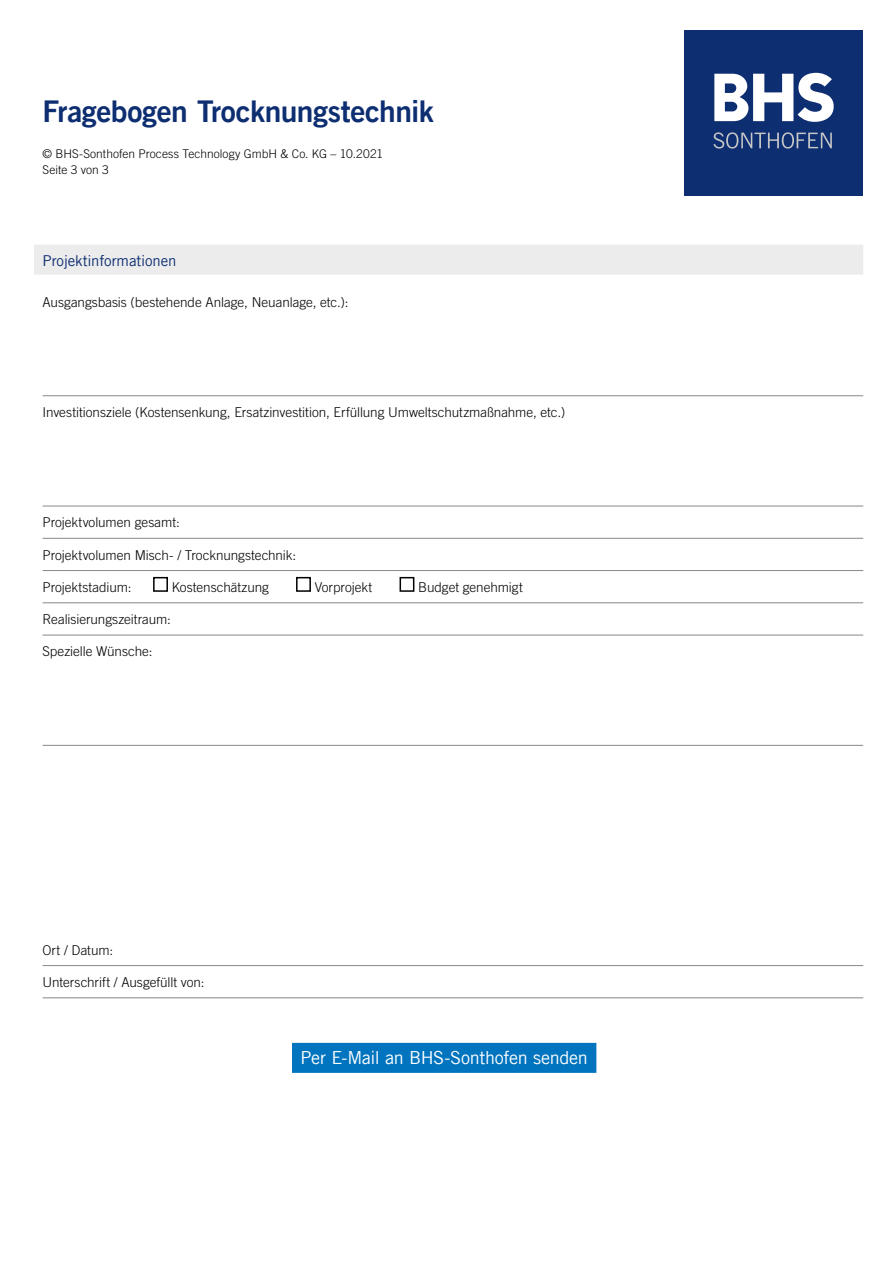
<style>
.page{position:relative;width:893px;height:1263px;background:#fff}
.page>*{position:absolute;margin:0;border:0;box-sizing:border-box;transform-origin:0 0}
.t1{font:30px "Trade Gothic LT Com Bd 2";letter-spacing:-.015em;color:#0e2e72}
.t2{font:18px "Trade Gothic LT Com";letter-spacing:-.02em;color:#fff}
.t3{font:15px "Trade Gothic LT Com";letter-spacing:-.01em;color:#0e2e72}
.t4{font:300 13.5px "Trade Gothic LT Com";letter-spacing:-.005em;color:#000}
.t5{font:300 12px/16.5px "Trade Gothic LT Com";letter-spacing:.005em;color:#000}
</style>
<div class="page">
<div style="left:34px;top:245px;width:829px;height:30px;background:#ececec"></div>
<hr style="left:43px;top:395px;width:820px;height:1px;background:#868786">
<hr style="left:43px;top:506px;width:820px;height:1px;background:#868786">
<hr style="left:43px;top:538px;width:820px;height:1px;background:#868786">
<hr style="left:43px;top:570px;width:820px;height:1px;background:#868786">
<hr style="left:43px;top:602px;width:820px;height:1px;background:#868786">
<hr style="left:43px;top:635px;width:820px;height:1px;background:#868786">
<hr style="left:43px;top:745px;width:820px;height:1px;background:#868786">
<div style="left:153px;top:577px;width:15px;height:15px;border:2px solid #000"></div>
<div style="left:296px;top:577px;width:15px;height:15px;border:2px solid #000"></div>
<div style="left:400px;top:577px;width:14px;height:15px;border:2px solid #000"></div>
<hr style="left:43px;top:965px;width:820px;height:1px;background:#868786">
<hr style="left:43px;top:997px;width:820px;height:1px;background:#868786">
<div style="left:292px;top:1043px;width:304px;height:30px;background:#0074be"></div>
<div style="left:685px;top:30px;width:178px;height:166px;background:#0e2e72"></div>
<svg style="left:713px;top:132px;width:119px;height:17px"></svg>
<svg style="left:714px;top:73px;width:120px;height:49px"></svg>
<h1 class="t1" style="left:43px;top:92px;width:393px">Fragebogen Trocknungstechnik</h1>
<p class="t5" style="left:43px;top:145px;width:342px">© BHS-Sonthofen Process Technology GmbH &amp; Co. KG – 10.2021<br>Seite 3 von 3</p>
<p class="t3" style="left:43px;top:252px;width:135px">Projektinformationen</p>
<p class="t4" style="left:43px;top:294px;width:308px">Ausgangsbasis (bestehende Anlage, Neuanlage, etc.):</p>
<p class="t4" style="left:43px;top:404px;width:524px">Investitionsziele (Kostensenkung, Ersatzinvestition, Erfüllung Umweltschutzmaßnahme, etc.)</p>
<p class="t4" style="left:43px;top:514px;width:139px">Projektvolumen gesamt:</p>
<p class="t4" style="left:43px;top:547px;width:255px">Projektvolumen Misch- / Trocknungstechnik:</p>
<p class="t4" style="left:43px;top:579px;width:90px">Projektstadium:</p>
<p class="t4" style="left:172px;top:579px;width:99px">Kostenschätzung</p>
<p class="t4" style="left:315px;top:579px;width:59px">Vorprojekt</p>
<p class="t4" style="left:418px;top:579px;width:106px">Budget genehmigt</p>
<p class="t4" style="left:43px;top:611px;width:130px">Realisierungszeitraum:</p>
<p class="t4" style="left:43px;top:643px;width:112px">Spezielle Wünsche:</p>
<p class="t4" style="left:43px;top:942px;width:72px">Ort / Datum:</p>
<p class="t4" style="left:43px;top:974px;width:164px">Unterschrift / Ausgefüllt von:</p>
<h2 class="t2" style="left:300px;top:1047px;width:289px">Per E-Mail an BHS-Sonthofen senden</h2>
</div>
